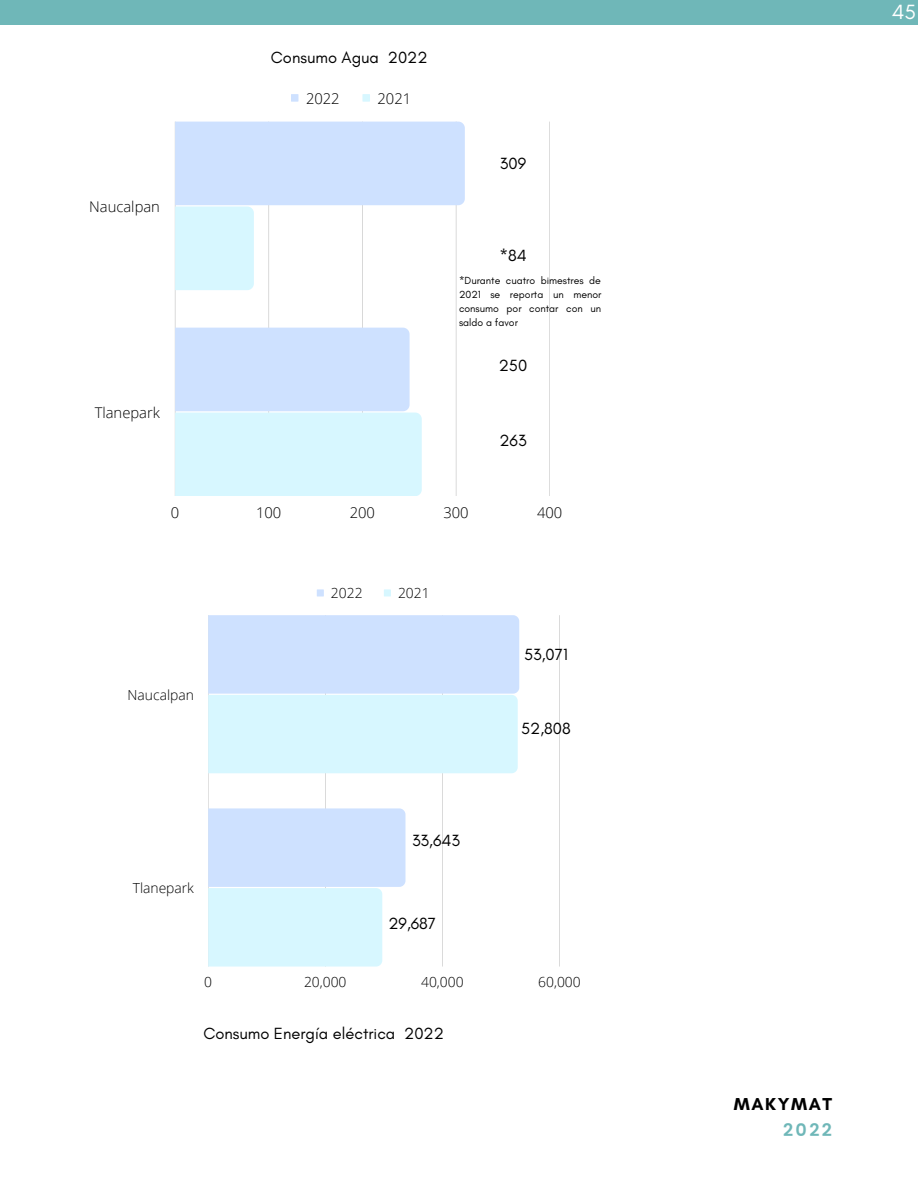
<style>
.page{position:relative;width:918px;height:1188px;background:#fff}
.page>*{position:absolute;margin:0;border:0;box-sizing:border-box;transform-origin:0 0}
.t1{font:21px "Glacial Indifference";color:#fff}
.t2{font:700 17.55px "Glacial Indifference";letter-spacing:.09em;color:#000}
.t3{font:600 17.55px "Poppins";color:#6fb7b8}
.t4{font:16.5px "Glacial Indifference";color:#000}
.t5{font:300 14.85px "Open Sans";color:#000}
.t6{font:300 13.8px "Open Sans";color:#000}
.t7{font:10.5px/14px "Glacial Indifference";color:#000;text-align:justify}
</style>
<div class="page">
<div style="left:0;top:0;width:918px;height:25px;background:#6fb7b8"></div>
<div style="left:291px;top:94px;width:7px;height:8px;background:#cee1ff"></div>
<div style="left:362px;top:94px;width:8px;height:8px;background:#d7f7ff"></div>
<svg style="left:175px;top:122px;width:375px;height:374px"></svg>
<svg style="left:175px;top:122px;width:290px;height:168px"></svg>
<svg style="left:175px;top:328px;width:247px;height:168px;background:#d4ecfe"></svg>
<div style="left:317px;top:589px;width:7px;height:8px;background:#cee1ff"></div>
<div style="left:384px;top:589px;width:7px;height:8px;background:#d7f7ff"></div>
<svg style="left:208px;top:615px;width:352px;height:351px"></svg>
<svg style="left:208px;top:615px;width:311px;height:158px;background:#d2ecfe"></svg>
<svg style="left:208px;top:808px;width:197px;height:158px;background:#d5ecfe"></svg>
<p class="t4" style="left:271px;top:47px;width:158px">Consumo Agua 2022</p>
<p class="t5" style="left:89px;top:196px;width:72px">Naucalpan</p>
<p class="t5" style="left:95px;top:402px;width:67px">Tlanepark</p>
<p class="t5" style="left:306px;top:88px;width:35px">2022</p>
<p class="t5" style="left:378px;top:88px;width:35px">2021</p>
<p class="t4" style="left:500px;top:154px;width:28px">309</p>
<p class="t4" style="left:499px;top:245px;width:29px">*84</p>
<p class="t7" style="left:459px;top:274px;width:144px">*Durante cuatro bimestres de 2021 se reporta un menor consumo por contar con un saldo a favor</p>
<p class="t4" style="left:499px;top:355px;width:30px">250</p>
<p class="t4" style="left:499px;top:430px;width:29px">263</p>
<p class="t5" style="left:171px;top:502px;width:10px">0</p>
<p class="t5" style="left:256px;top:502px;width:27px">100</p>
<p class="t5" style="left:350px;top:502px;width:27px">200</p>
<p class="t5" style="left:443px;top:502px;width:27px">300</p>
<p class="t5" style="left:537px;top:502px;width:27px">400</p>
<p class="t6" style="left:331px;top:584px;width:33px">2022</p>
<p class="t6" style="left:398px;top:584px;width:33px">2021</p>
<p class="t4" style="left:524px;top:644px;width:45px">53,071</p>
<p class="t6" style="left:128px;top:685px;width:68px">Naucalpan</p>
<p class="t4" style="left:521px;top:719px;width:51px">52,808</p>
<p class="t6" style="left:133px;top:878px;width:63px">Tlanepark</p>
<p class="t4" style="left:412px;top:830px;width:49px">33,643</p>
<p class="t4" style="left:388px;top:913px;width:49px">29,687</p>
<p class="t6" style="left:204px;top:972px;width:9px">0</p>
<p class="t6" style="left:304px;top:972px;width:44px">20,000</p>
<p class="t6" style="left:421px;top:972px;width:44px">40,000</p>
<p class="t6" style="left:538px;top:972px;width:44px">60,000</p>
<p class="t4" style="left:203px;top:1023px;width:242px">Consumo Energía eléctrica 2022</p>
<p class="t1" style="left:892px;top:-1px;width:26px">45</p>
<p class="t2" style="left:734px;top:1093px;width:100px">MAKYMAT</p>
<p class="t3" style="left:783px;top:1120px;width:50px">2022</p>
</div>
